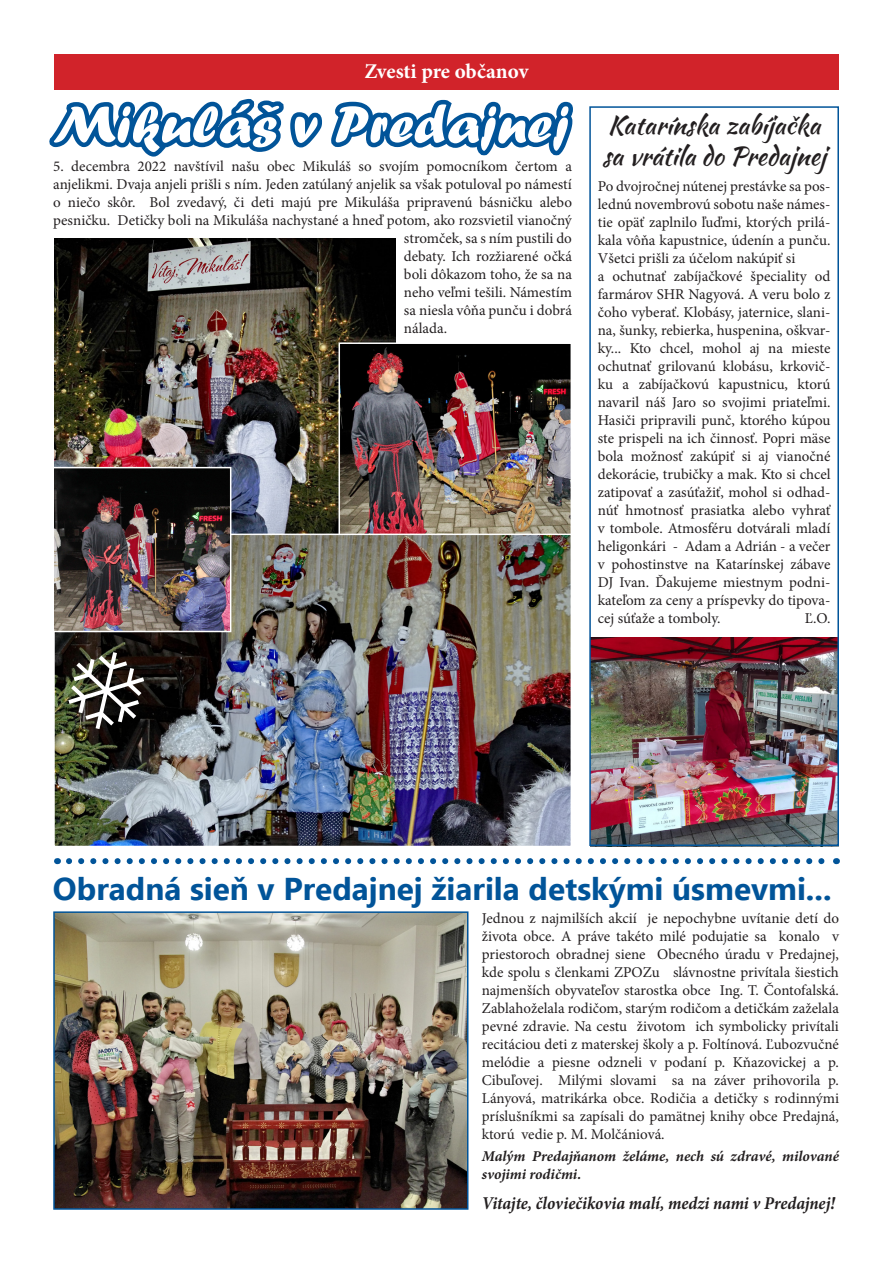
<style>
.page{position:relative;width:893px;height:1263px;background:#fff}
.page>*{position:absolute;margin:0;border:0;box-sizing:border-box;transform-origin:0 0}
.Normálny{font:54px "Forte";color:#fff;scale:1.09 1}
.Heading_1{font:700 31.5px "Ebrima";color:#015499}
.Normálny-2{font:25.5px "Kaushan Script";color:#231f20}
.Normálny-3{font:700 21px "Minion Pro";letter-spacing:-.005em;color:#fff}
.Normálny-4{font:italic 700 18px "Minion Pro";letter-spacing:-.005em;color:#231f20;scale:.93 1}
.Normálny-5{font:15px/18px "Minion Pro";color:#231f20;text-align:justify}
.Normálny-6{font:italic 700 15px/18px "Minion Pro";letter-spacing:-.005em;color:#231f20}
</style>
<div class="page">
<div style="left:54px;top:54px;width:785px;height:36px;background:#d1232a"></div>
<img style="left:54px;top:329px;width:341px;height:205px">
<img style="left:341px;top:345px;width:228px;height:189px">
<div style="left:338px;top:342px;width:234px;height:195px;border:2px solid #fff"></div>
<img style="left:56px;top:914px;width:409px;height:293px">
<div style="left:53px;top:911px;width:415px;height:299px;border:2px solid #015499"></div>
<img style="left:592px;top:638px;width:244px;height:205px">
<div style="left:589px;top:106px;width:250px;height:740px;border:2px solid #015499"></div>
<svg style="left:69px;top:858px;width:756px;height:6px"></svg>
<svg style="left:49px;top:98px;width:524px;height:231px"></svg>
<img style="left:56px;top:537px;width:513px;height:307px">
<div style="left:53px;top:534px;width:519px;height:313px;border:2px solid #fff"></div>
<img style="left:55px;top:470px;width:173px;height:159px">
<div style="left:52px;top:467px;width:179px;height:165px;border:2px solid #fff"></div>
<svg style="left:64px;top:643px;width:85px;height:93px"></svg>
<p class="Normálny-3" style="left:364px;top:57px;width:165px">Zvesti pre občanov</p>
<p class="Normálny" style="left:52px;top:93px;width:475px">Mikuláš v Predajnej</p>
<p class="Normálny-5" style="left:53px;top:157px;width:520px">5. decembra 2022 navštívil našu obec Mikuláš so svojím pomocníkom čertom a</p>
<p class="Normálny-5" style="left:53px;top:175px;width:520px">anjelikmi. Dvaja anjeli prišli s ním. Jeden zatúlaný anjelik sa však potuloval po námestí</p>
<p class="Normálny-5" style="left:53px;top:193px;width:520px">o niečo skôr. Bol zvedavý, či deti majú pre Mikuláša pripravenú básničku alebo</p>
<p class="Normálny-5" style="left:53px;top:211px;width:520px">pesničku. Detičky boli na Mikuláša nachystané a hneď potom, ako rozsvietil vianočný</p>
<p class="Normálny-5" style="left:404px;top:229px;width:169px">stromček, sa s ním pustili do</p>
<p class="Normálny-5" style="left:404px;top:247px;width:169px">debaty. Ich rozžiarené očká</p>
<p class="Normálny-5" style="left:404px;top:265px;width:169px">boli dôkazom toho, že sa na</p>
<p class="Normálny-5" style="left:404px;top:283px;width:169px">neho veľmi tešili. Námestím</p>
<p class="Normálny-5" style="left:404px;top:301px;width:169px">sa niesla vôňa punču i dobrá</p>
<p class="Normálny-5" style="left:404px;top:319px;width:45px">nálada.</p>
<p class="Normálny-2" style="left:608px;top:106px;width:214px">Katarínska zabíjačka</p>
<p class="Normálny-2" style="left:602px;top:137px;width:225px">sa vrátila do Predajnej</p>
<p class="Normálny-5" style="left:598px;top:177px;width:234px">Po dvojročnej nútenej prestávke sa pos&shy;lednú novembrovú sobotu naše námes&shy;tie opäť zaplnilo ľuďmi, ktorých prilá&shy;kala vôňa kapustnice, údenín a punču.<br>Všetci prišli za účelom nakúpiť si</p>
<p class="Normálny-5" style="left:598px;top:267px;width:234px">a ochutnať zabíjačkové špeciality od farmárov SHR Nagyová. A veru bolo z čoho vyberať. Klobásy, jaternice, slani&shy;na, šunky, rebierka, huspenina, oškvar&shy;ky... Kto chcel, mohol aj na mieste ochutnať grilovanú klobásu, krkovič&shy;ku a zabíjačkovú kapustnicu, ktorú navaril náš Jaro so svojimi priateľmi.<br>Hasiči pripravili punč, ktorého kúpou ste prispeli na ich činnosť. Popri mäse bola možnosť zakúpiť si aj vianočné dekorácie, trubičky a mak. Kto si chcel zatipovať a zasúťažiť, mohol si odhad&shy;núť hmotnosť prasiatka alebo vyhrať v tombole. Atmosféru dotvárali mladí heligonkári - Adam a Adrián - a večer v pohostinstve na Katarínskej zábave DJ Ivan. Ďakujeme miestnym podni&shy;kateľom za ceny a príspevky do tipova&shy;cej súťaže a tomboly.</p>
<p class="Normálny-5" style="left:805px;top:609px;width:27px">Ľ.O.</p>
<p class="Heading_1" style="left:53px;top:865px;width:780px">Obradná sieň v Predajnej žiarila detskými úsmevmi...</p>
<p class="Normálny-5" style="left:482px;top:909px;width:359px">Jednou z najmilších akcií je nepochybne uvítanie detí do života obce. A práve takéto milé podujatie sa konalo v priestoroch obradnej siene Obecného úradu v Predajnej, kde spolu s členkami ZPOZu slávnostne privítala šiestich najmenších obyvateľov starostka obce Ing. T. Čontofalská.<br>Zablahoželala rodičom, starým rodičom a detičkám zaželala pevné zdravie. Na cestu životom ich symbolicky privítali recitáciou deti z materskej školy a p. Foltínová. Ľubozvučné melódie a piesne odzneli v podaní p. Kňazovickej a p.<br>Cibuľovej. Milými slovami sa na záver prihovorila p.<br>Lányová, matrikárka obce. Rodičia a detičky s rodinnými príslušníkmi sa zapísali do pamätnej knihy obce Predajná, ktorú vedie p. M. Molčániová.</p>
<p class="Normálny-6" style="left:482px;top:1147px;width:359px">Malým Predajňanom želáme, nech sú zdravé, milované svojimi rodičmi.</p>
<p class="Normálny-4" style="left:482px;top:1191px;width:381px">Vitajte, človiečikovia malí, medzi nami v Predajnej!</p>
</div>
